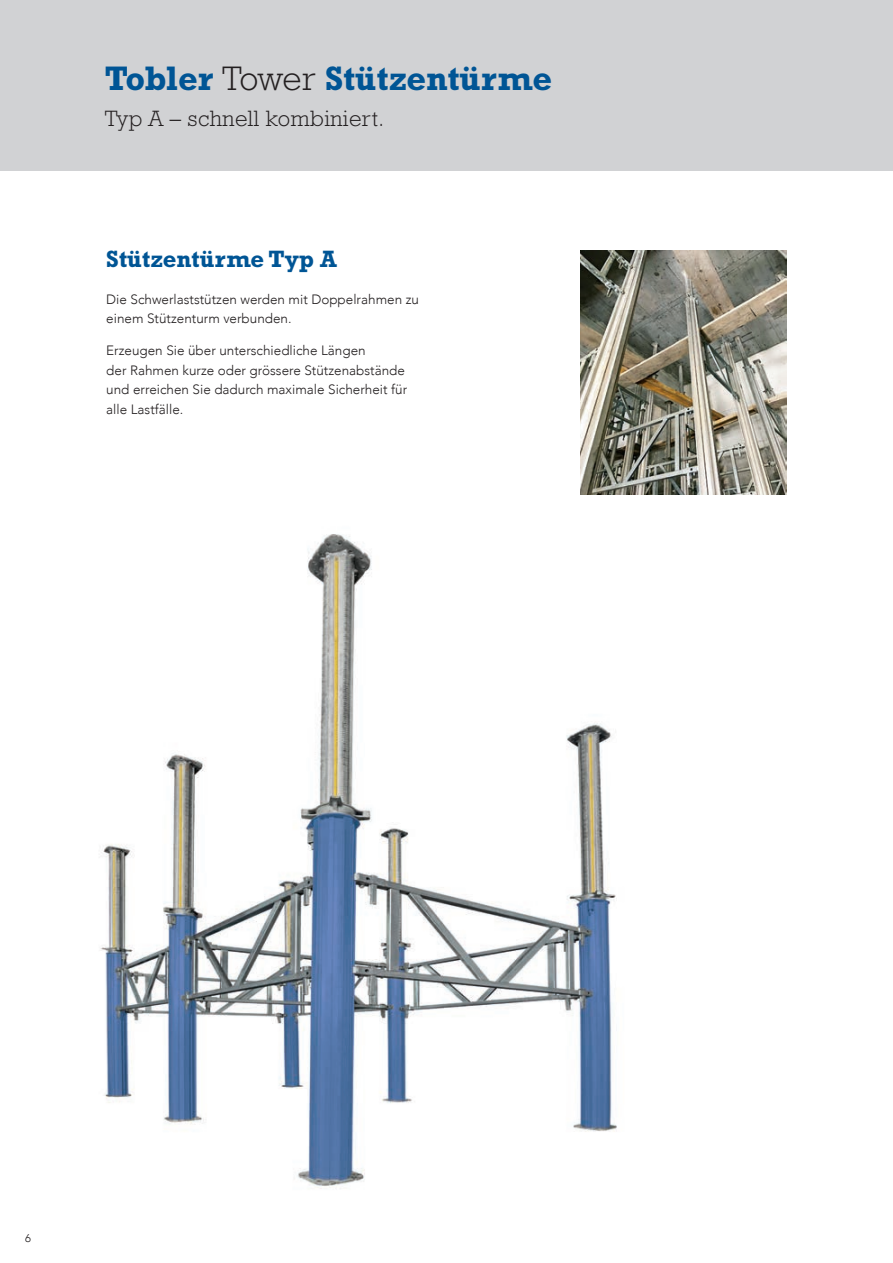
<style>
.page{position:relative;width:893px;height:1263px;background:#fff}
.page>*{position:absolute;margin:0;border:0;box-sizing:border-box;transform-origin:0 0}
.t1{font:700 34.5px "Rockwell Std";color:#005595}
.t2{font:700 24px "Rockwell Std";color:#005595}
.t3{font:300 22.5px "Rockwell Std";letter-spacing:.02em;color:#231f20}
.t4{font:300 13.5px/19.5px "Avenir";color:#231f20}
.t5{font:300 11.25px "Avenir";color:#231f20}
.s1{font-weight:300;color:#231f20}
</style>
<div class="page">
<img style="left:100px;top:534px;width:517px;height:655px">
<img style="left:580px;top:251px;width:207px;height:243px">
<div style="left:0;top:0;width:893px;height:170px;background:#d1d2d4"></div>
<h1 class="t1" style="left:105px;top:58px;width:449px">Tobler <span class="s1">Tower</span> Stützentürme</h1>
<h3 class="t3" style="left:105px;top:105px;width:281px">Typ A – schnell kombiniert.</h3>
<h2 class="t2" style="left:106px;top:245px;width:232px">Stützentürme Typ A</h2>
<p class="t4" style="left:106px;top:289px;width:314px">Die Schwerlaststützen werden mit Doppelrahmen zu einem Stützenturm verbunden.</p>
<p class="t4" style="left:106px;top:341px;width:302px">Erzeugen Sie über unterschiedliche Längen<br>der Rahmen kurze oder grössere Stützenabstände und erreichen Sie dadurch maximale Sicherheit für alle Lastfälle.</p>
<p class="t5" style="left:25px;top:1231px;width:7px">6</p>
</div>
